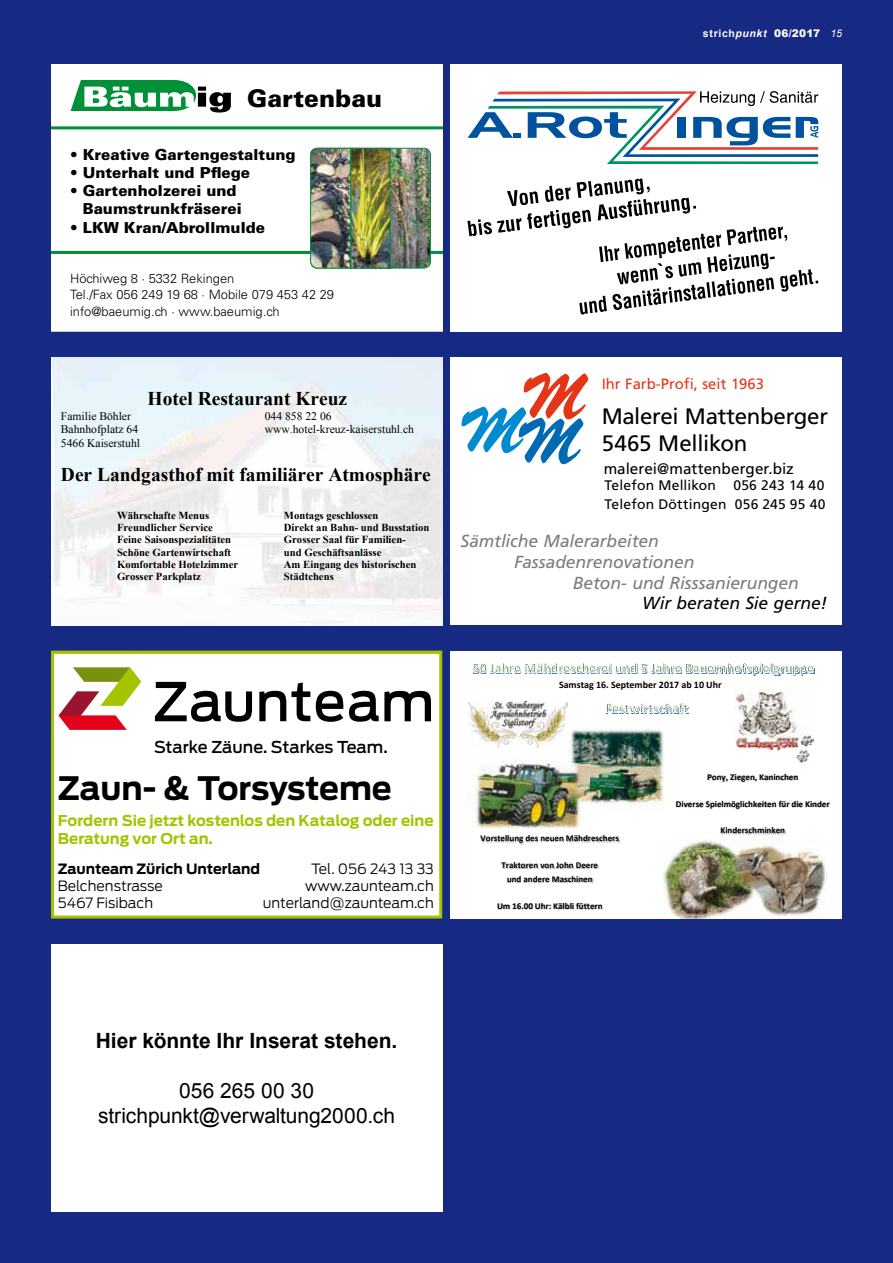
<style>
.page{position:relative;width:893px;height:1263px;background:#162983}
.page>*{position:absolute;margin:0;border:0;box-sizing:border-box;transform-origin:0 0}
.t1{font:700 32.1px "Antenna";letter-spacing:-.005em;color:#000}
.t2{font:900 24.3px "Univers LT";color:#000}
.t3{font:22.35px/26.7px "Frutiger";letter-spacing:-.015em;color:#000}
.t4{font:21px/25.2px "Arial";letter-spacing:-.005em;color:#000;text-align:center}
.t5{font:700 21px "Arial";color:#000}
.t6{font:700 19.5px "Times New Roman";color:#000}
.t7{font:italic 17.4px "Frutiger";letter-spacing:-.005em;color:#7b7c7e}
.t8{font:italic 17.4px "Frutiger";letter-spacing:-.005em;color:#000}
.t9{font:500 16.35px "Antenna";letter-spacing:-.005em;color:#000}
.t10{font:15.3px "Frutiger";color:#000}
.t11{font:900 15.15px/18.1px "Univers LT";color:#000}
.t12{font:700 14.85px/17.9px "Antenna";color:#a4c400}
.t13{font:14.85px "Frutiger";color:#e53517}
.t14{font:300 14.1px "Antenna";color:#000}
.t15{font:700 14.1px "Antenna";color:#000}
.t16{font:13.8px/18.3px "Frutiger";letter-spacing:.015em;color:#000}
.t17{font:300 12.9px/16.6px "Univers LT";color:#000}
.t18{font:11.7px/13.4px "Times New Roman";color:#000}
.t19{font:700 10.65px/12.3px "Times New Roman";color:#000}
.t20{font:900 10.5px "Arial";letter-spacing:.02em;color:#fff}
.t21{font:700 9.9px "Calibri";color:#000}
.t22{font:700 9px/13.5px "Calibri";color:#000;text-align:center}
.s1{font-weight:700}
.s2{font-weight:700;font-style:italic}
.s3{font-weight:400;font-style:italic}
</style>
<div class="page">
<div style="left:55px;top:655px;width:383px;height:259px;background:#fff"></div>
<svg style="left:155px;top:682px;width:276px;height:40px;background:#a1a1a1"></svg>
<svg style="left:59px;top:667px;width:82px;height:63px;background:#d2a782"></svg>
<div style="left:51px;top:651px;width:391px;height:267px;border:3px solid #a4c400"></div>
<img style="left:51px;top:357px;width:391px;height:268px">
<div style="left:451px;top:357px;width:391px;height:268px;background:#fff"></div>
<svg style="left:461px;top:373px;width:127px;height:91px"></svg>
<div style="left:451px;top:64px;width:391px;height:268px;background:#fff"></div>
<svg style="left:467px;top:178px;width:351px;height:137px"></svg>
<svg style="left:468px;top:91px;width:350px;height:73px"></svg>
<div style="left:451px;top:651px;width:391px;height:267px;background:#fff"></div>
<svg style="left:473px;top:662px;width:341px;height:13px"></svg>
<img style="left:567px;top:726px;width:97px;height:80px">
<img style="left:468px;top:701px;width:99px;height:46px">
<img style="left:734px;top:690px;width:79px;height:73px">
<img style="left:471px;top:751px;width:119px;height:78px">
<img style="left:480px;top:835px;width:141px;height:10px">
<img style="left:544px;top:843px;width:17px;height:2px">
<img style="left:501px;top:863px;width:98px;height:6px">
<img style="left:506px;top:876px;width:88px;height:8px">
<img style="left:544px;top:883px;width:17px;height:1px">
<img style="left:497px;top:902px;width:106px;height:8px">
<svg style="left:606px;top:703px;width:83px;height:11px"></svg>
<img style="left:707px;top:773px;width:92px;height:10px">
<img style="left:747px;top:781px;width:17px;height:2px">
<img style="left:675px;top:800px;width:155px;height:10px">
<img style="left:747px;top:808px;width:83px;height:2px">
<img style="left:720px;top:827px;width:66px;height:13px">
<img style="left:662px;top:840px;width:165px;height:78px">
<div style="left:51px;top:64px;width:391px;height:268px;background:#fff"></div>
<svg style="left:71px;top:80px;width:160px;height:35px;background:#7fbb96"></svg>
<hr style="left:51px;top:126px;width:391px;height:3px;background:#009037">
<hr style="left:51px;top:251px;width:391px;height:3px;background:#009037">
<img style="left:391px;top:148px;width:39px;height:120px">
<div style="left:310px;top:148px;width:121px;height:120px;border:1px solid #009037;border-radius:7px"></div>
<img style="left:352px;top:150px;width:37px;height:116px">
<div style="left:350px;top:148px;width:41px;height:120px;border:1px solid #009153"></div>
<img style="left:310px;top:147px;width:42px;height:122px">
<div style="left:51px;top:944px;width:391px;height:268px;background:#fff"></div>
<h2 class="t2" style="left:247px;top:83px;width:137px">Gartenbau</h2>
<h3 class="t11" style="left:70px;top:145px;width:227px">• Kreative Gartengestaltung</h3>
<h3 class="t11" style="left:70px;top:163px;width:182px">• Unterhalt und Pflege</h3>
<h3 class="t11" style="left:83px;top:182px;width:161px;text-indent:-13px">• Gartenholzerei und<br>Baumstrunkfräserei</h3>
<h3 class="t11" style="left:70px;top:218px;width:196px">• LKW Kran/Abrollmulde</h3>
<p class="t17" style="left:70px;top:270px;width:265px">Höchiweg 8 · 5332 Rekingen<br>Tel./Fax 056 249 19 68 · Mobile 079 453 42 29 info@baeumig.ch · www.baeumig.ch</p>
<h3 class="t6" style="left:148px;top:385px;width:201px">Hotel Restaurant Kreuz</h3>
<p class="t18" style="left:61px;top:409px;width:79px">Familie Böhler<br>Bahnhofplatz 64</p>
<p class="t18" style="left:265px;top:409px;width:151px">044 858 22 06 www.hotel-kreuz-kaiserstuhl.ch</p>
<p class="t18" style="left:61px;top:436px;width:81px">5466 Kaiserstuhl</p>
<h3 class="t6" style="left:61px;top:461px;width:371px">Der Landgasthof mit familiärer Atmosphäre</h3>
<p class="t19" style="left:117px;top:509px;width:123px">Währschafte Menus<br>Freundlicher Service<br>Feine Saisonspezialitäten<br>Schöne Gartenwirtschaft<br>Komfortable Hotelzimmer<br>Grosser Parkplatz</p>
<p class="t19" style="left:284px;top:509px;width:147px">Montags geschlossen<br>Direkt an Bahn- und Busstation<br>Grosser Saal für Familien-</p>
<p class="t19" style="left:284px;top:546px;width:99px">und Geschäftsanlässe</p>
<p class="t19" style="left:284px;top:558px;width:134px">Am Eingang des historischen<br>Städtchens</p>
<h3 class="t9" style="left:154px;top:737px;width:235px">Starke Zäune. Starkes Team.</h3>
<h1 class="t1" style="left:58px;top:769px;width:335px">Zaun- &amp; Torsysteme</h1>
<h3 class="t12" style="left:58px;top:811px;width:377px">Fordern Sie jetzt kostenlos den Katalog oder eine<br>Beratung vor Ort an.</h3>
<h3 class="t15" style="left:58px;top:860px;width:204px">Zaunteam Zürich Unterland</h3>
<h3 class="t14" style="left:311px;top:860px;width:124px">Tel. 056 243 13 33</h3>
<h3 class="t14" style="left:58px;top:877px;width:106px">Belchenstrasse</h3>
<h3 class="t14" style="left:305px;top:877px;width:130px">www.zaunteam.ch</h3>
<h3 class="t14" style="left:58px;top:894px;width:97px">5467 Fisibach</h3>
<h3 class="t14" style="left:263px;top:894px;width:173px">unterland@zaunteam.ch</h3>
<p class="t20" style="left:703px;top:26px;width:140px"><span class="s1">strich</span><span class="s2">punkt</span> 06/2017 <span class="s3">15</span></p>
<h3 class="t13" style="left:602px;top:375px;width:164px">Ihr Farb-Profi, seit 1963</h3>
<h3 class="t3" style="left:602px;top:402px;width:228px">Malerei Mattenberger<br>5465 Mellikon</h3>
<h3 class="t10" style="left:604px;top:459px;width:192px">malerei@mattenberger.biz</h3>
<p class="t16" style="left:605px;top:476px;width:222px">Telefon Mellikon 056 243 14 40<br>Telefon Döttingen 056 245 95 40</p>
<h3 class="t7" style="left:461px;top:530px;width:200px">Sämtliche Malerarbeiten</h3>
<h3 class="t7" style="left:514px;top:551px;width:182px">Fassadenrenovationen</h3>
<h3 class="t7" style="left:573px;top:572px;width:227px">Beton- und Risssanierungen</h3>
<h3 class="t8" style="left:642px;top:593px;width:186px">Wir beraten Sie gerne!</h3>
<p class="t21" style="left:559px;top:678px;width:164px">Samstag 16. September 2017 ab 10 Uhr</p>
<p class="t22" style="left:481px;top:831px;width:140px">Vorstellung des neuen Mähdreschers</p>
<p class="t22" style="left:501px;top:858px;width:98px">Traktoren von John Deere und andere Maschinen</p>
<p class="t22" style="left:497px;top:899px;width:107px">Um 16.00 Uhr: Kälbli füttern</p>
<p class="t22" style="left:707px;top:770px;width:93px">Pony, Ziegen, Kaninchen</p>
<p class="t22" style="left:676px;top:797px;width:155px">Diverse Spielmöglichkeiten für die Kinder</p>
<p class="t22" style="left:720px;top:824px;width:66px">Kinderschminken</p>
<h3 class="t5" style="left:96px;top:1027px;width:303px">Hier könnte Ihr Inserat stehen.</h3>
<h3 class="t4" style="left:98px;top:1078px;width:298px">056 265 00 30 strichpunkt@verwaltung2000.ch</h3>
</div>
